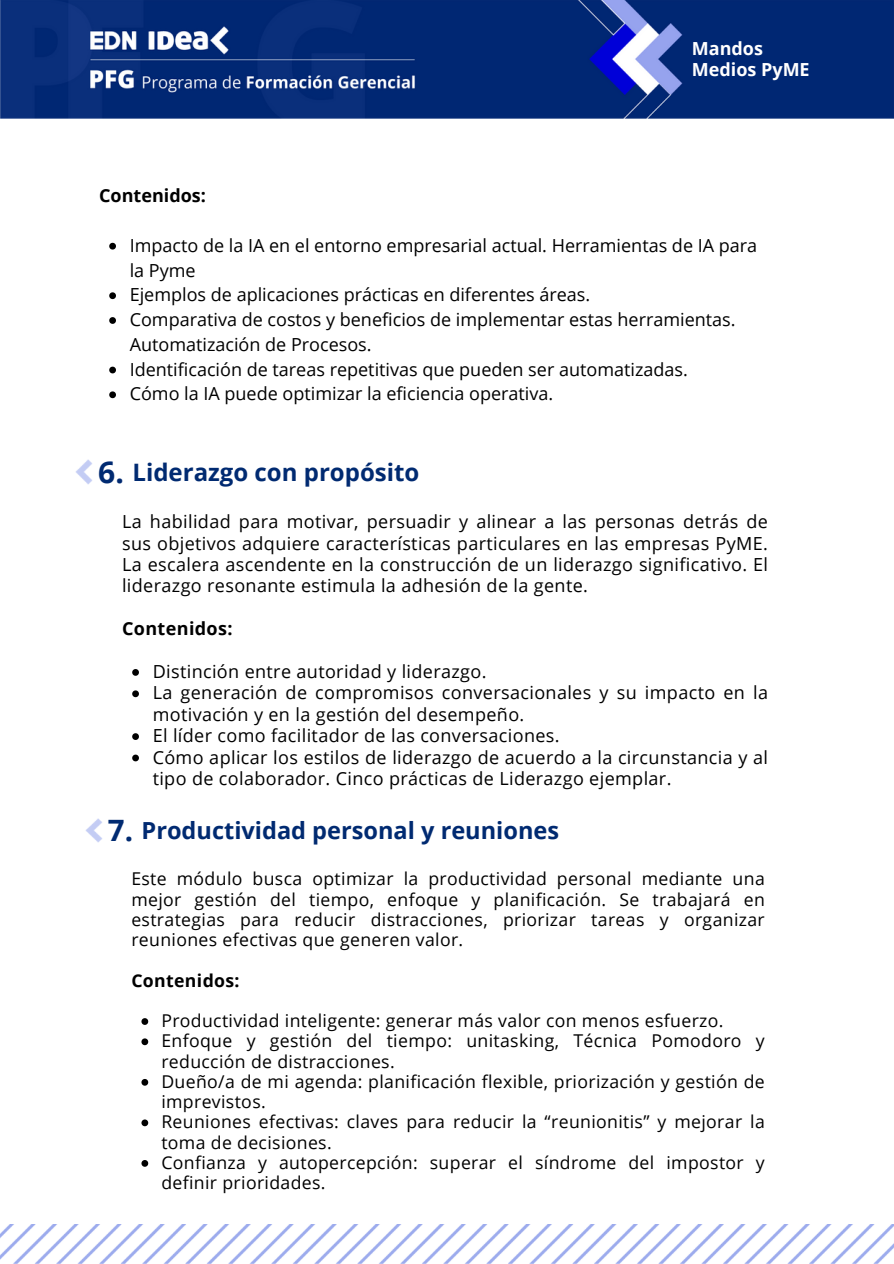
<style>
.page{position:relative;width:894px;height:1264px;background:#fff}
.page>*{position:absolute;margin:0;border:0;box-sizing:border-box;transform-origin:0 0}
.t1{font:700 30px "Open Sans";color:#002a71}
.t2{font:700 29.4px "Open Sans";color:#002a71}
.t3{font:700 24px "Open Sans";color:#002a71}
.t4{font:700 23.55px "Open Sans";color:#002a71}
.t5{font:18px/21.5px "Open Sans";letter-spacing:.02em;color:#000}
.t6{font:18px/24.8px "Open Sans";color:#000}
.t7{font:700 18px "Open Sans";letter-spacing:.01em;color:#000}
.t8{font:700 18px/21.5px "Open Sans";color:#fff}
.t9{font:17.7px/20.2px "Open Sans";letter-spacing:.02em;color:#000}
.t10{font:700 17.7px "Open Sans";letter-spacing:.02em;color:#000}
</style>
<div class="page">
<img style="left:0;top:1224px;width:893px;height:39px">
<img style="left:0;top:0;width:893px;height:118px">
<svg style="left:132px;top:669px;width:7px;height:6px"></svg>
<svg style="left:132px;top:690px;width:7px;height:7px"></svg>
<svg style="left:132px;top:733px;width:7px;height:7px"></svg>
<svg style="left:132px;top:754px;width:7px;height:7px"></svg>
<img style="left:76px;top:459px;width:16px;height:25px">
<svg style="left:141px;top:1018px;width:7px;height:6px"></svg>
<svg style="left:141px;top:1038px;width:7px;height:7px"></svg>
<svg style="left:141px;top:1079px;width:7px;height:6px"></svg>
<svg style="left:141px;top:1119px;width:7px;height:7px"></svg>
<svg style="left:141px;top:1160px;width:7px;height:6px"></svg>
<img style="left:86px;top:818px;width:16px;height:24px">
<svg style="left:109px;top:243px;width:7px;height:6px"></svg>
<svg style="left:109px;top:292px;width:7px;height:7px"></svg>
<svg style="left:109px;top:317px;width:7px;height:7px"></svg>
<svg style="left:109px;top:366px;width:7px;height:7px"></svg>
<svg style="left:109px;top:391px;width:7px;height:7px"></svg>
<p class="t8" style="left:691px;top:37px;width:119px">Mandos<br>Medios PyME</p>
<h1 class="t7" style="left:99px;top:183px;width:108px">Contenidos:</h1>
<h2 class="t6" style="left:130px;top:232px;width:629px">Impacto de la IA en el entorno empresarial actual. Herramientas de IA para la Pyme</h2>
<p class="t6" style="left:130px;top:282px;width:462px">Ejemplos de aplicaciones prácticas en diferentes áreas.</p>
<h3 class="t6" style="left:130px;top:307px;width:607px">Comparativa de costos y beneficios de implementar estas herramientas.<br>Automatización de Procesos.</h3>
<p class="t6" style="left:130px;top:356px;width:559px">Identificación de tareas repetitivas que pueden ser automatizadas.</p>
<p class="t6" style="left:130px;top:381px;width:425px">Cómo la IA puede optimizar la eficiencia operativa.</p>
<p class="t1" style="left:98px;top:451px;width:27px">6.</p>
<p class="t3" style="left:132px;top:455px;width:288px">Liderazgo con propósito</p>
<p class="t5" style="left:122px;top:510px;width:647px;text-align:justify">La habilidad para motivar, persuadir y alinear a las personas detrás de sus objetivos adquiere características particulares en las empresas PyME.<br>La escalera ascendente en la construcción de un liderazgo significativo. El liderazgo resonante estimula la adhesión de la gente.</p>
<h3 class="t7" style="left:122px;top:616px;width:112px">Contenidos:</h3>
<h3 class="t5" style="left:153px;top:660px;width:335px">Distinción entre autoridad y liderazgo.</h3>
<p class="t5" style="left:153px;top:681px;width:616px">La generación de compromisos conversacionales y su impacto en la motivación y en la gestión del desempeño.</p>
<p class="t5" style="left:153px;top:724px;width:408px">El líder como facilitador de las conversaciones.</p>
<p class="t5" style="left:153px;top:746px;width:616px">Cómo aplicar los estilos de liderazgo de acuerdo a la circunstancia y al tipo de colaborador. Cinco prácticas de Liderazgo ejemplar.</p>
<p class="t2" style="left:108px;top:809px;width:27px">7.</p>
<p class="t4" style="left:141px;top:813px;width:419px">Productividad personal y reuniones</p>
<h1 class="t9" style="left:131px;top:868px;width:634px;text-align:justify">Este módulo busca optimizar la productividad personal mediante una mejor gestión del tiempo, enfoque y planificación. Se trabajará en estrategias para reducir distracciones, priorizar tareas y organizar reuniones efectivas que generen valor.</h1>
<h2 class="t10" style="left:131px;top:967px;width:110px">Contenidos:</h2>
<p class="t9" style="left:161px;top:1010px;width:563px">Productividad inteligente: generar más valor con menos esfuerzo.</p>
<h3 class="t9" style="left:161px;top:1030px;width:604px">Enfoque y gestión del tiempo: unitasking, Técnica Pomodoro y reducción de distracciones.</h3>
<p class="t9" style="left:161px;top:1070px;width:604px">Dueño/a de mi agenda: planificación flexible, priorización y gestión de imprevistos.</p>
<p class="t9" style="left:161px;top:1111px;width:604px">Reuniones efectivas: claves para reducir la “reunionitis” y mejorar la toma de decisiones.</p>
<p class="t9" style="left:161px;top:1151px;width:604px">Confianza y autopercepción: superar el síndrome del impostor y definir prioridades.</p>
</div>
